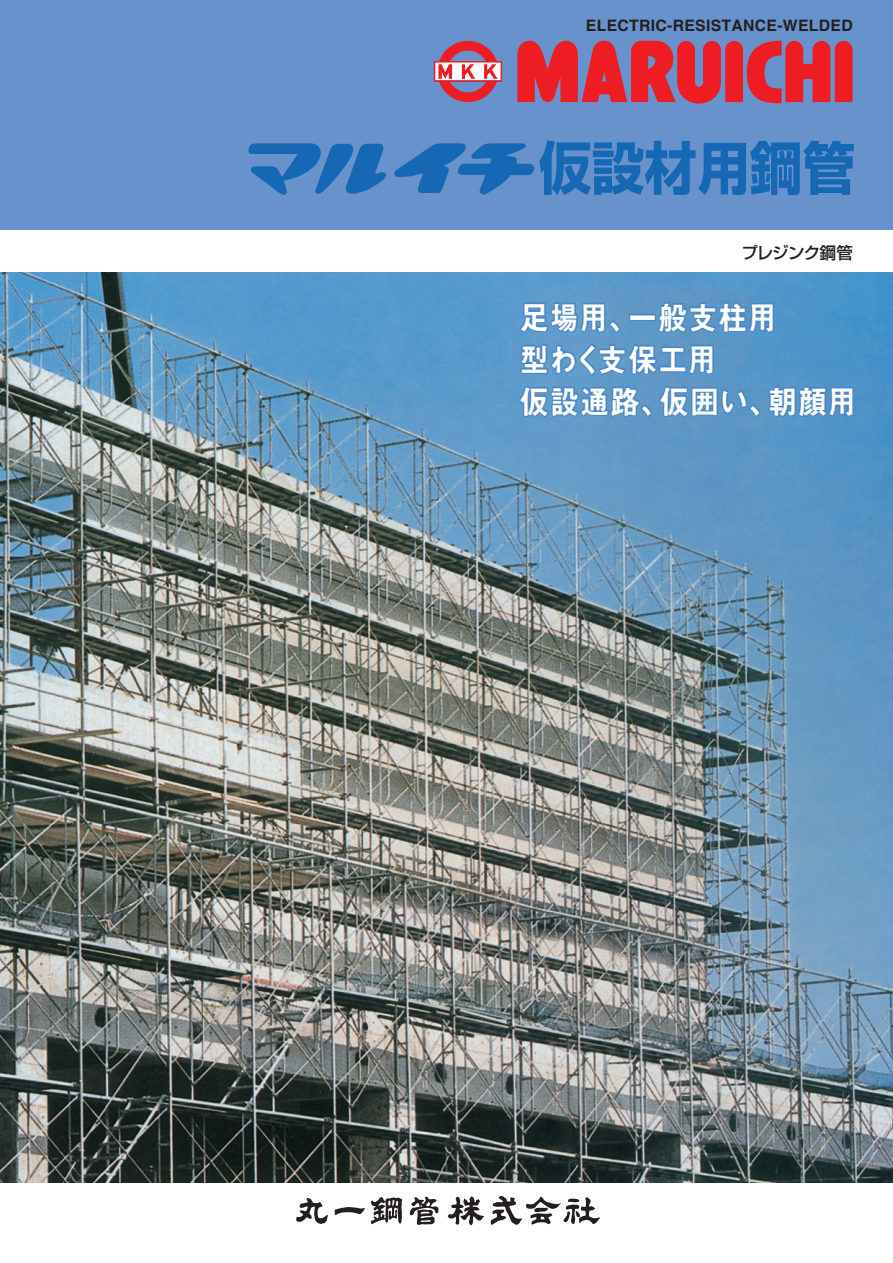
<style>
.page{position:relative;width:893px;height:1263px;background:#fff}
.page>*{position:absolute;margin:0;border:0;box-sizing:border-box;transform-origin:0 0}
.t1{font:700 57px "Shin Go Pro";color:#1768b4;scale:.93 1}
.t2{font:32.25px/42px "Midashi Go Pro MB31";letter-spacing:.04em;color:#fff;scale:.9 1}
.t3{font:500 16.5px "Shin Go Pro";letter-spacing:-.045em;color:#231f20}
.t4{font:700 15.75px "Helvetica";letter-spacing:.02em;color:#231f20}
</style>
<div class="page">
<img style="left:0;top:272px;width:893px;height:910px">
<div style="left:0;top:0;width:893px;height:230px;background:#6892cc"></div>
<svg style="left:517px;top:41px;width:336px;height:63px"></svg>
<svg style="left:434px;top:41px;width:68px;height:61px"></svg>
<svg style="left:248px;top:143px;width:138px;height:52px"></svg>
<svg style="left:394px;top:143px;width:140px;height:52px"></svg>
<svg style="left:516px;top:272px;width:339px;height:151px;background:#5492c7"></svg>
<svg style="left:296px;top:1196px;width:304px;height:29px"></svg>
<p class="t4" style="left:586px;top:16px;width:268px">ELECTRIC-RESISTANCE-WELDED</p>
<h1 class="t1" style="left:539px;top:123px;width:342px">仮設材用鋼管</h1>
<p class="t3" style="left:741px;top:239px;width:113px">プレジンク鋼管</p>
<p class="t2" style="left:520px;top:293px;width:376px">足場用、一般支柱用<br>型わく支保工用<br>仮設通路、仮囲い、朝顔用</p>
</div>
